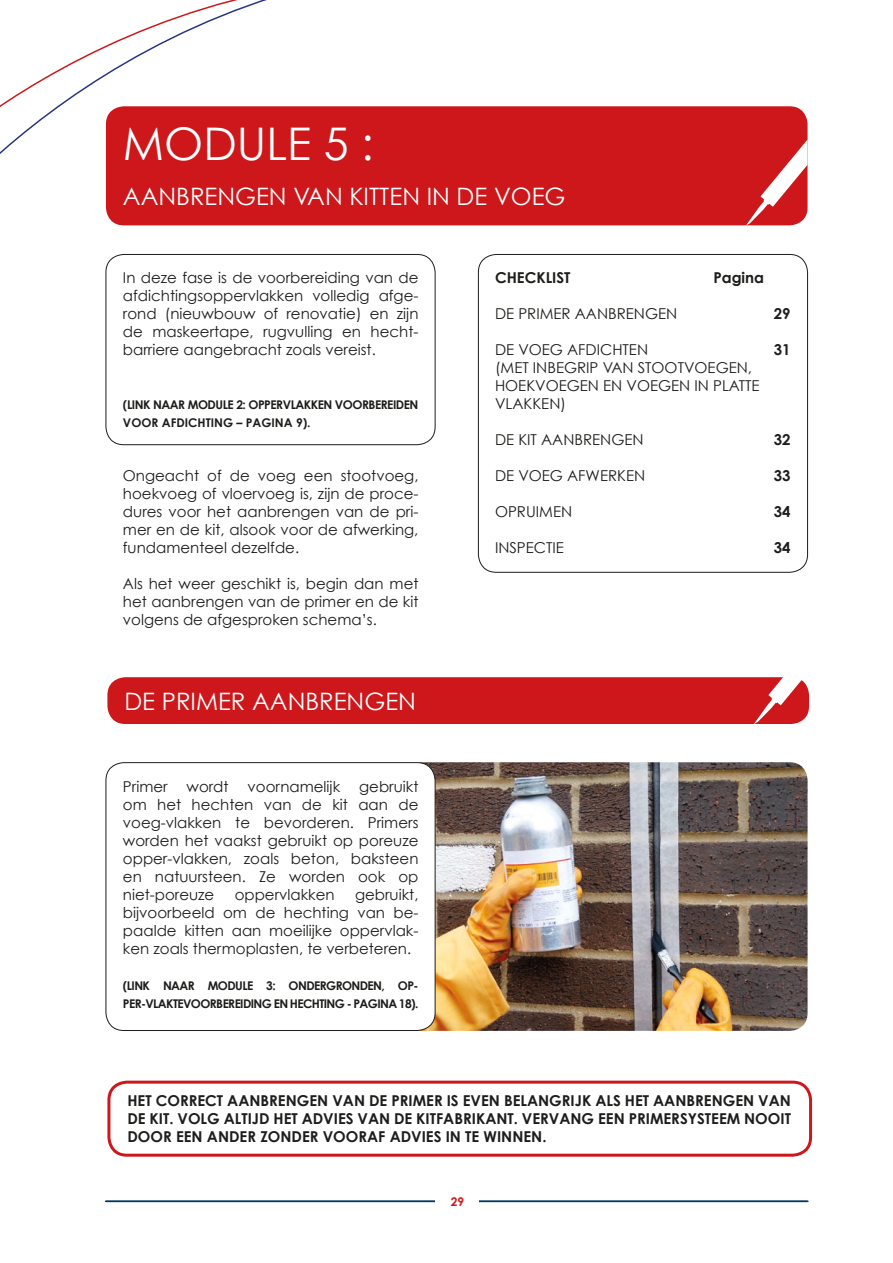
<style>
.page{position:relative;width:893px;height:1263px;background:#fff}
.page>*{position:absolute;margin:0;border:0;box-sizing:border-box;transform-origin:0 0}
.t1{font:45px "Century Gothic";color:#fff}
.t2{font:24px "Century Gothic";color:#fff}
.t3{font:15px/18px "Century Gothic";color:#1d1d1b;text-align:justify}
.t4{font:700 15px/18px "Century Gothic";color:#1d1d1b;text-align:justify}
.t5{font:700 12px/18px "Century Gothic";letter-spacing:-.05em;color:#1d1d1b}
.t6{font:700 12px "Century Gothic";color:#cd171a}
</style>
<div class="page">
<svg style="left:0;top:0;width:536px;height:226px"></svg>
<hr style="left:106px;top:1200px;width:702px;height:2px;background:#003761">
<div style="left:436px;top:1183px;width:43px;height:36px;background:#fff"></div>
<img style="left:421px;top:762px;width:386px;height:269px">
<div style="left:106px;top:763px;width:329px;height:267px;background:#fff;border-radius:18px"></div>
<div style="left:106px;top:762px;width:329px;height:269px;border:1px solid #1d1d1b;border-radius:18px"></div>
<div style="left:106px;top:106px;width:701px;height:119px;background:#cd171a;border-radius:18px"></div>
<svg style="left:746px;top:140px;width:61px;height:85px"></svg>
<div style="left:478px;top:254px;width:330px;height:319px;border:1px solid #1d1d1b;border-radius:18px"></div>
<div style="left:106px;top:254px;width:329px;height:191px;border:1px solid #1d1d1b;border-radius:18px"></div>
<div style="left:107px;top:677px;width:702px;height:47px;background:#cd171a;border-radius:18px"></div>
<svg style="left:754px;top:677px;width:56px;height:47px"></svg>
<div style="left:107px;top:1081px;width:705px;height:76px;border:3px solid #cd171a;border-radius:18px"></div>
<h1 class="t1" style="left:123px;top:117px;width:252px">MODULE 5 :</h1>
<h2 class="t2" style="left:123px;top:182px;width:444px">AANBRENGEN VAN KITTEN IN DE VOEG</h2>
<p class="t3" style="left:123px;top:269px;width:297px">In deze fase is de voorbereiding van de afdichtingsoppervlakken volledig afge&shy;rond (nieuwbouw of renovatie) en zijn de maskeertape, rugvulling en hecht&shy;barriere aangebracht zoals vereist.</p>
<p class="t5" style="left:123px;top:396px;width:297px">(LINK NAAR MODULE 2: OPPERVLAKKEN VOORBEREIDEN<br>VOOR AFDICHTING – PAGINA 9).</p>
<p class="t3" style="left:123px;top:467px;width:297px">Ongeacht of de voeg een stootvoeg, hoekvoeg of vloervoeg is, zijn de proce&shy;dures voor het aanbrengen van de pri&shy;mer en de kit, alsook voor de afwerking, fundamenteel dezelfde.</p>
<p class="t3" style="left:123px;top:575px;width:297px">Als het weer geschikt is, begin dan met het aanbrengen van de primer en de kit volgens de afgesproken schema’s.</p>
<h2 class="t2" style="left:124px;top:686px;width:293px">DE PRIMER AANBRENGEN</h2>
<p class="t3" style="left:123px;top:777px;width:297px;text-indent:236px">gebruikt om het hechten van de kit aan de voeg-vlakken te bevorderen. Primers worden het vaakst gebruikt op poreuze opper-vlakken, zoals beton, baksteen en natuursteen. Ze worden ook op niet-poreuze</p>
<p class="t3" style="left:123px;top:777px;width:46px">Primer</p>
<p class="t3" style="left:187px;top:777px;width:44px">wordt</p>
<p class="t3" style="left:248px;top:777px;width:94px">voornamelijk</p>
<p class="t3" style="left:123px;top:885px;width:297px;text-indent:232px">gebruikt, bijvoorbeeld om de hechting van be&shy;paalde kitten aan moeilijke oppervlak&shy;ken zoals thermoplasten, te verbeteren.</p>
<p class="t5" style="left:123px;top:976px;width:297px">(LINK NAAR MODULE 3: ONDERGRONDEN, OP-<br>PER-VLAKTEVOORBEREIDING EN HECHTING - PAGINA 18).</p>
<p class="t3" style="left:235px;top:885px;width:102px">oppervlakken</p>
<p class="t4" style="left:495px;top:269px;width:77px">CHECKLIST</p>
<p class="t4" style="left:713px;top:269px;width:52px">Pagina</p>
<p class="t3" style="left:495px;top:305px;width:184px">DE PRIMER AANBRENGEN</p>
<p class="t4" style="left:774px;top:305px;width:18px">29</p>
<p class="t3" style="left:495px;top:341px;width:155px">DE VOEG AFDICHTEN</p>
<p class="t4" style="left:774px;top:341px;width:18px">31</p>
<p class="t3" style="left:495px;top:359px;width:266px;text-align:left">(MET INBEGRIP VAN STOOTVOEGEN,<br>HOEKVOEGEN EN VOEGEN IN PLATTE<br>VLAKKEN)</p>
<p class="t3" style="left:495px;top:431px;width:150px">DE KIT AANBRENGEN</p>
<p class="t4" style="left:774px;top:431px;width:18px">32</p>
<p class="t3" style="left:495px;top:467px;width:152px">DE VOEG AFWERKEN</p>
<p class="t4" style="left:774px;top:467px;width:18px">33</p>
<p class="t3" style="left:495px;top:503px;width:79px">OPRUIMEN</p>
<p class="t4" style="left:774px;top:503px;width:18px">34</p>
<p class="t3" style="left:495px;top:539px;width:70px">INSPECTIE</p>
<p class="t4" style="left:774px;top:539px;width:18px">34</p>
<p class="t4" style="left:127px;top:1091px;width:665px">HET CORRECT AANBRENGEN VAN DE PRIMER IS EVEN BELANGRIJK ALS HET AANBRENGEN VAN DE KIT. VOLG ALTIJD HET ADVIES VAN DE KITFABRIKANT. VERVANG EEN PRIMERSYSTEEM NOOIT DOOR EEN ANDER ZONDER VOORAF ADVIES IN TE WINNEN.</p>
<p class="t6" style="left:450px;top:1194px;width:16px">1029</p>
</div>
